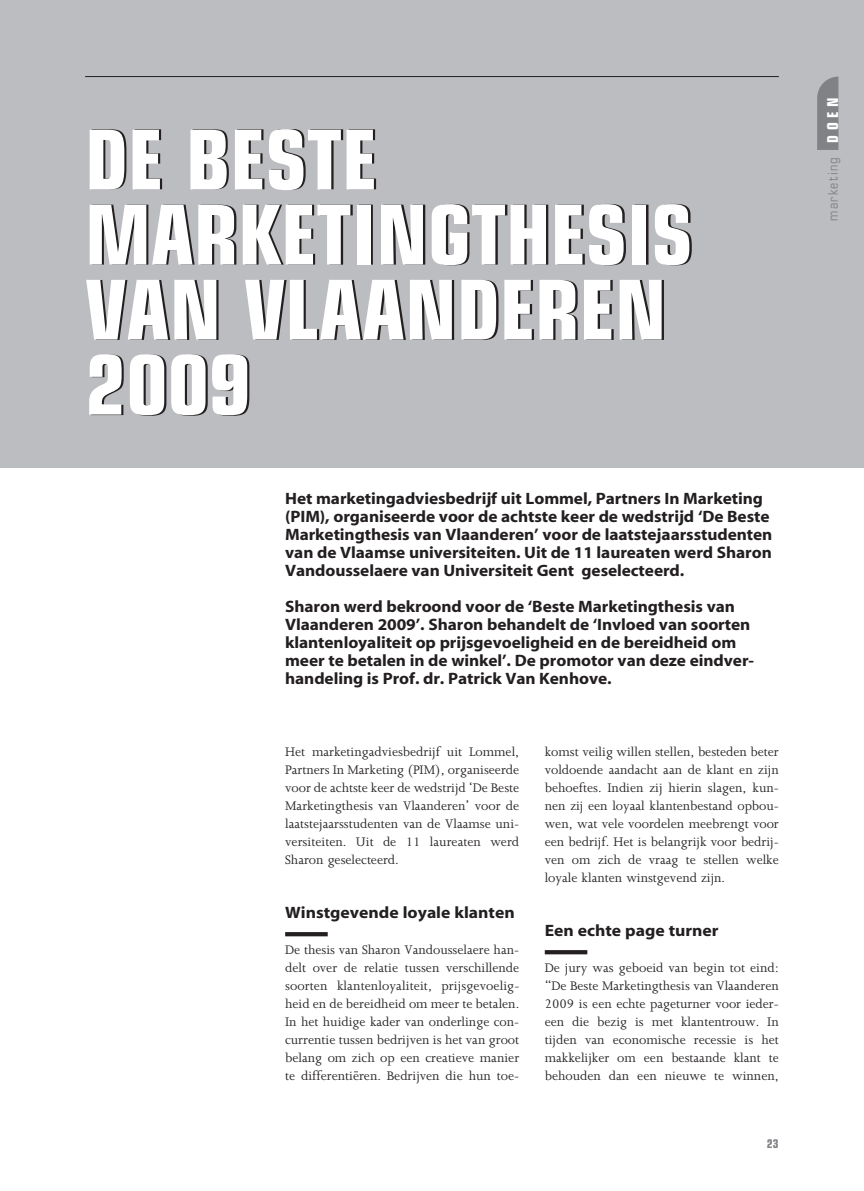
<style>
.page{position:relative;width:864px;height:1191px;background:#fff}
.page>*{position:absolute;margin:0;border:0;box-sizing:border-box;transform-origin:0 0}
.t1{font:700 condensed 82.5px/75px "Eurostile LT Std";color:#fff}
.t2{font:700 16.5px/18px "Myriad";letter-spacing:-.005em;color:#231f20;scale:1.05 1}
.t3{font:700 16.5px "Myriad";letter-spacing:-.005em;color:#231f20;scale:1.07 1}
.t4{font:700 condensed 15px "Eurostile LT Std";color:#fff}
.t5{font:14.25px/18px "Joanna MT Std";color:#231f20;text-align:justify}
.t6{font:condensed 13.5px "Eurostile LT Std";letter-spacing:.1em;color:#808285}
.t7{font:700 condensed 12px "Eurostile LT Std";color:#808285}
</style>
<div class="page">
<div style="left:0;top:0;width:863px;height:468px;background:#bcbdc0"></div>
<hr style="left:85px;top:76px;width:693px;height:1px;background:#231f20">
<svg style="left:817px;top:77px;width:21px;height:73px"></svg>
<svg style="left:544px;top:950px;width:43px;height:4px"></svg>
<svg style="left:285px;top:932px;width:42px;height:4px"></svg>
<svg style="left:88px;top:129px;width:603px;height:286px"></svg>
<h1 class="t1" style="left:85px;top:122px;width:609px">DE BESTE<br>MARKETINGTHESIS<br>VAN VLAANDEREN<br>2009</h1>
<p class="t2" style="left:285px;top:490px;width:465px">Het marketingadviesbedrijf uit Lommel, Partners In Marketing (PIM), organiseerde voor de achtste keer de wedstrijd ‘De Beste Marketingthesis van Vlaanderen’ voor de laatstejaarsstudenten van de Vlaamse universiteiten. Uit de 11 laureaten werd Sharon Vandousselaere van Universiteit Gent geselecteerd.</p>
<p class="t2" style="left:285px;top:598px;width:448px">Sharon werd bekroond voor de ‘Beste Marketingthesis van Vlaanderen 2009’. Sharon behandelt de ‘Invloed van soorten klantenloyaliteit op prijsgevoeligheid en de bereidheid om meer te betalen in de winkel’. De promotor van deze eindver&shy;handeling is Prof. dr. Patrick Van Kenhove.</p>
<p class="t5" style="left:285px;top:743px;width:235px">Het marketingadviesbedrijf uit Lommel, Partners In Marketing (PIM), organiseerde voor de achtste keer de wedstrijd ‘De Beste Marketingthesis van Vlaanderen’ voor de laatstejaarsstudenten van de Vlaamse uni&shy;versiteiten. Uit de 11 laureaten werd Sharon geselecteerd.</p>
<p class="t3" style="left:285px;top:904px;width:216px">Winstgevende loyale klanten</p>
<p class="t5" style="left:285px;top:941px;width:236px">De thesis van Sharon Vandousselaere han&shy;delt over de relatie tussen verschillende soorten klantenloyaliteit, prijsgevoelig&shy;heid en de bereidheid om meer te betalen.<br>In het huidige kader van onderlinge con&shy;currentie tussen bedrijven is het van groot belang om zich op een creatieve manier te differentiëren. Bedrijven die hun toe-</p>
<p class="t5" style="left:544px;top:743px;width:235px">komst veilig willen stellen, besteden beter voldoende aandacht aan de klant en zijn behoeftes. Indien zij hierin slagen, kun&shy;nen zij een loyaal klantenbestand opbou&shy;wen, wat vele voordelen meebrengt voor een bedrijf. Het is belangrijk voor bedrij&shy;ven om zich de vraag te stellen welke loyale klanten winstgevend zijn.</p>
<p class="t3" style="left:544px;top:922px;width:164px">Een echte page turner</p>
<p class="t5" style="left:544px;top:959px;width:235px">De jury was geboeid van begin tot eind: “De Beste Marketingthesis van Vlaanderen 2009 is een echte pageturner voor ieder&shy;een die bezig is met klantentrouw. In tijden van economische recessie is het makkelijker om een bestaande klant te behouden dan een nieuwe te winnen,</p>
<p class="t7" style="left:766px;top:1136px;width:13px">23</p>
<p class="t4" style="left:823px;top:143px;width:46px;rotate:-90deg">DOEN</p>
<p class="t6" style="left:824px;top:221px;width:65px;rotate:-90deg">marketing</p>
</div>
